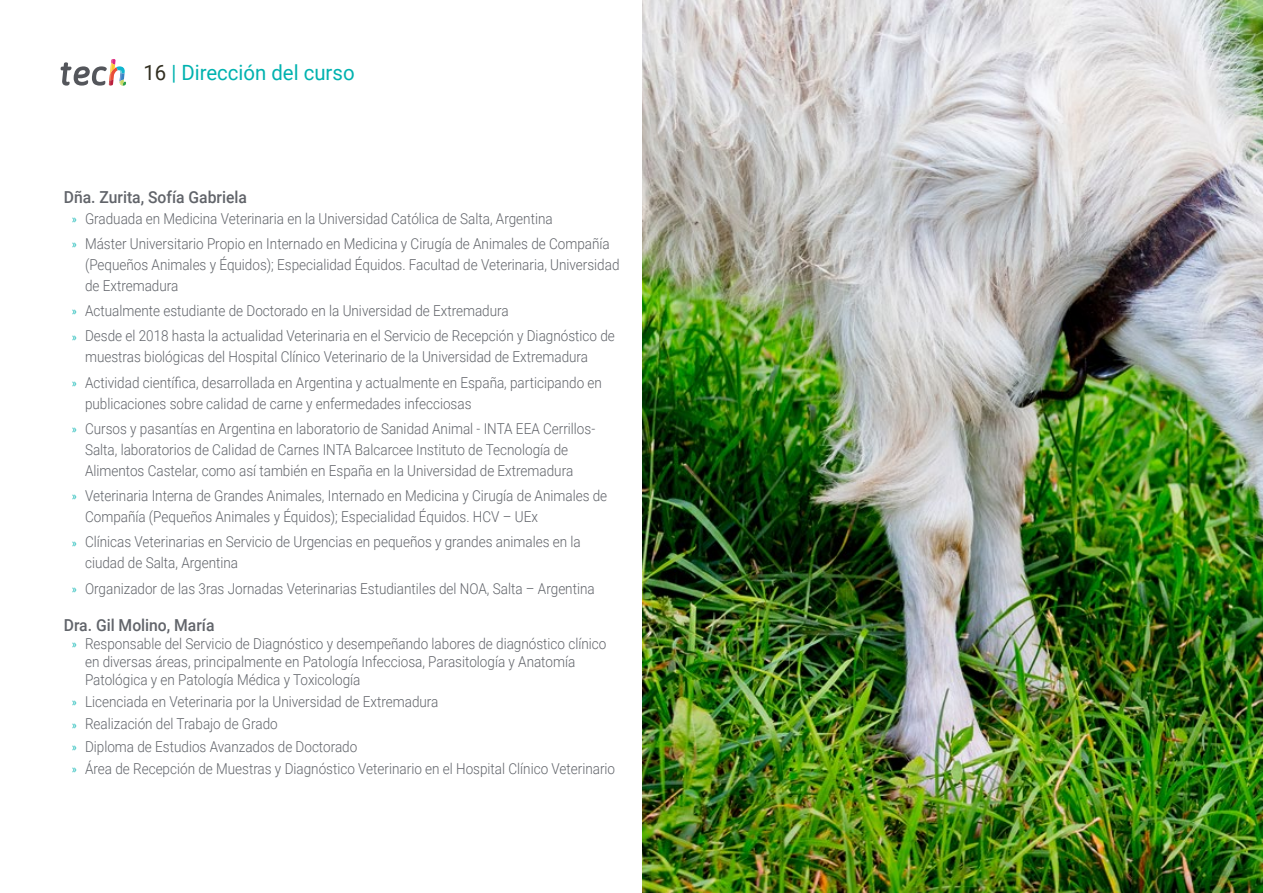
<style>
.page{position:relative;width:1263px;height:893px;background:#fff}
.page>*{position:absolute;margin:0;border:0;box-sizing:border-box;transform-origin:0 0}
.t1{font:21px "Roboto";color:#00b2af}
.t2{font:500 16.5px "Roboto";color:#61646a;scale:.95 1}
.t3{font:300 15px/25.2px "Roboto";color:#61646a;scale:.9 1}
.s1{color:#312e20}
.s2{font-family:"Myriad Pro";font-weight:400;font-size:12px;color:#00b2af}
</style>
<div class="page">
<img style="left:642px;top:0;width:621px;height:893px">
<svg style="left:61px;top:59px;width:65px;height:27px"></svg>
<h1 class="t1" style="left:144px;top:57px;width:213px"><span class="s1">16</span> | Dirección del curso</h1>
<p class="t2" style="left:64px;top:185px;width:194px">Dña. Zurita, Sofía Gabriela</p>
<p class="t3" style="left:72px;top:205px;width:599px"><span class="s2">»</span> Graduada en Medicina Veterinaria en la Universidad Católica de Salta, Argentina<br><span class="s2">»</span> Máster Universitario Propio en Internado en Medicina y Cirugía de Animales de Compañía</p>
<p class="t3" style="left:85px;top:253px;width:595px;line-height:21px">(Pequeños Animales y Équidos); Especialidad Équidos. Facultad de Veterinaria, Universidad de Extremadura</p>
<p class="t3" style="left:72px;top:298px;width:604px"><span class="s2">»</span> Actualmente estudiante de Doctorado en la Universidad de Extremadura<br><span class="s2">»</span> Desde el 2018 hasta la actualidad Veterinaria en el Servicio de Recepción y Diagnóstico de</p>
<p class="t3" style="left:72px;top:344px;width:590px;text-align:center">muestras biológicas del Hospital Clínico Veterinario de la Universidad de Extremadura<br><span class="s2">»</span> Actividad científica, desarrollada en Argentina y actualmente en España, participando en</p>
<p class="t3" style="left:72px;top:390px;width:582px;text-indent:13px">publicaciones sobre calidad de carne y enfermedades infecciosas<br><span class="s2">»</span> Cursos y pasantías en Argentina en laboratorio de Sanidad Animal - INTA EEA Cerrillos-</p>
<p class="t3" style="left:85px;top:438px;width:544px;line-height:21px">Salta, laboratorios de Calidad de Carnes INTA Balcarcee Instituto de Tecnología de<br>Alimentos Castelar, como así también en España en la Universidad de Extremadura</p>
<p class="t3" style="left:85px;top:485px;width:582px;line-height:21px;text-indent:-13px"><span class="s2">»</span> Veterinaria Interna de Grandes Animales, Internado en Medicina y Cirugía de Animales de<br>Compañía (Pequeños Animales y Équidos); Especialidad Équidos. HCV – UEx</p>
<p class="t3" style="left:85px;top:531px;width:552px;line-height:21px;text-indent:-13px"><span class="s2">»</span> Clínicas Veterinarias en Servicio de Urgencias en pequeños y grandes animales en la ciudad de Salta, Argentina</p>
<p class="t3" style="left:72px;top:575px;width:582px"><span class="s2">»</span> Organizador de las 3ras Jornadas Veterinarias Estudiantiles del NOA, Salta – Argentina</p>
<p class="t2" style="left:64px;top:613px;width:160px">Dra. Gil Molino, María</p>
<p class="t3" style="left:85px;top:634px;width:581px;line-height:18px;text-indent:-13px"><span class="s2">»</span> Responsable del Servicio de Diagnóstico y desempeñando labores de diagnóstico clínico en diversas áreas, principalmente en Patología Infecciosa, Parasitología y Anatomía<br>Patológica y en Patología Médica y Toxicología</p>
<p class="t3" style="left:72px;top:690px;width:605px;line-height:22.2px"><span class="s2">»</span> Licenciada en Veterinaria por la Universidad de Extremadura<br><span class="s2">»</span> Realización del Trabajo de Grado<br><span class="s2">»</span> Diploma de Estudios Avanzados de Doctorado<br><span class="s2">»</span> Área de Recepción de Muestras y Diagnóstico Veterinario en el Hospital Clínico Veterinario</p>
</div>
